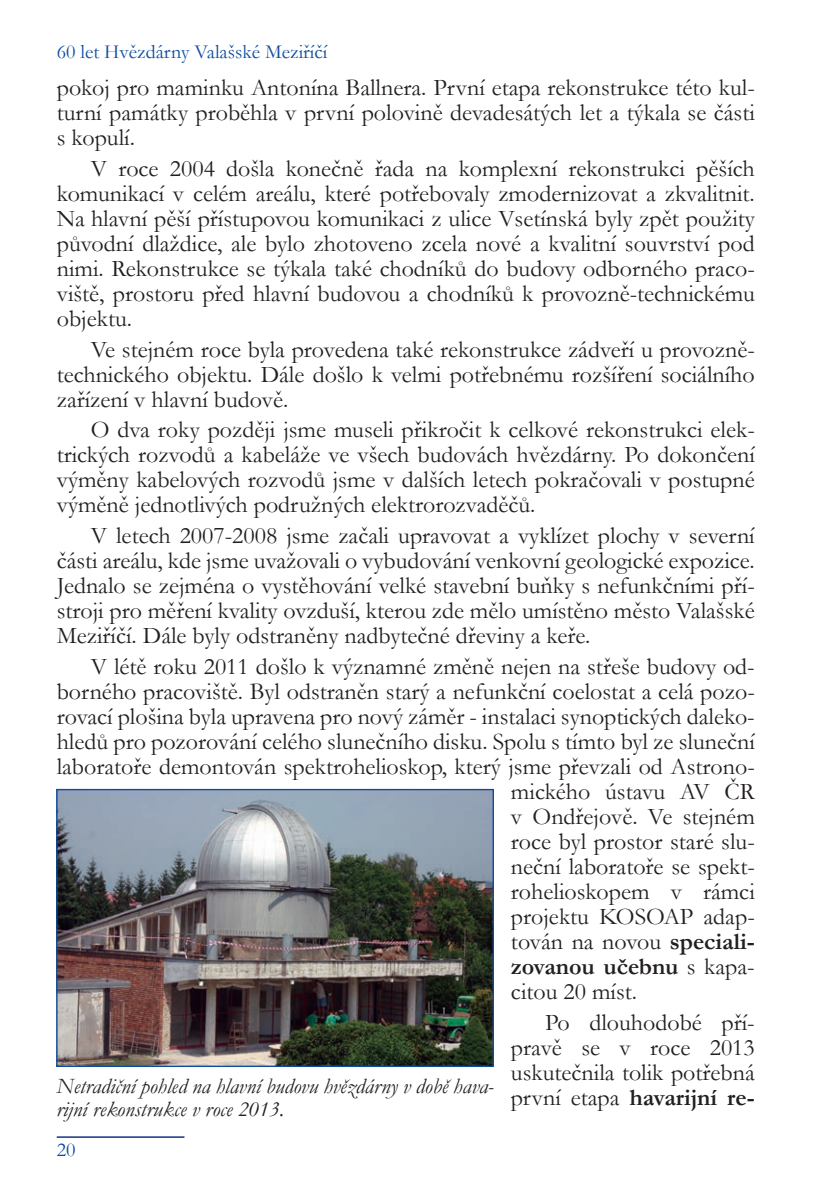
<style>
.page{position:relative;width:840px;height:1191px;background:#fff}
.page>*{position:absolute;margin:0;border:0;box-sizing:border-box;transform-origin:0 0}
.t1{font:24px/25px "Garamond";color:#231f20;text-align:justify}
.t2{font:700 24px "Garamond";color:#231f20}
.t3{font:italic 22px/23px "Garamond";color:#231f20}
.t4{font:20px "Garamond";color:#0f4ca0}
.s1{font-weight:700}
.s2{font-weight:400}
</style>
<div class="page">
<hr style="left:57px;top:1136px;width:127px;height:1px;background:#253f8e">
<img style="left:58px;top:791px;width:433px;height:274px">
<div style="left:56px;top:789px;width:437px;height:278px;border:1px solid #0f4ca0"></div>
<p class="t4" style="left:57px;top:39px;width:272px">60 let Hvězdárny Valašské Meziříčí</p>
<p class="t1" style="left:57px;top:74px;width:699px">pokoj pro maminku Antonína Ballnera. První etapa rekonstrukce této kul&shy;turní památky proběhla v první polovině devadesátých let a týkala se části s kopulí.</p>
<p class="t1" style="left:57px;top:155px;width:699px;text-indent:34px">V roce 2004 došla konečně řada na komplexní rekonstrukci pěších komunikací v celém areálu, které potřebovaly zmodernizovat a zkvalitnit.<br>Na hlavní pěší přístupovou komunikaci z ulice Vsetínská byly zpět použity původní dlaždice, ale bylo zhotoveno zcela nové a kvalitní souvrství pod nimi. Rekonstrukce se týkala také chodníků do budovy odborného praco&shy;viště, prostoru před hlavní budovou a chodníků k provozně-technickému objektu.</p>
<p class="t1" style="left:57px;top:336px;width:699px;text-indent:34px">Ve stejném roce byla provedena také rekonstrukce zádveří u provozně&shy;technického objektu. Dále došlo k velmi potřebnému rozšíření sociálního zařízení v hlavní budově.</p>
<p class="t1" style="left:57px;top:417px;width:699px;text-indent:34px">O dva roky později jsme museli přikročit k celkové rekonstrukci elek&shy;trických rozvodů a kabeláže ve všech budovách hvězdárny. Po dokončení výměny kabelových rozvodů jsme v dalších letech pokračovali v postupné výměně jednotlivých podružných elektrorozvaděčů.</p>
<p class="t1" style="left:57px;top:522px;width:699px;text-indent:34px">V letech 2007-2008 jsme začali upravovat a vyklízet plochy v severní části areálu, kde jsme uvažovali o vybudování venkovní geologické expozice.<br>Jednalo se zejména o vystěhování velké stavební buňky s nefunkčními pří&shy;stroji pro měření kvality ovzduší, kterou zde mělo umístěno město Valašské Meziříčí. Dále byly odstraněny nadbytečné dřeviny a keře.</p>
<p class="t1" style="left:91px;top:653px;width:665px">V létě roku 2011 došlo k významné změně nejen na střeše budovy od-</p>
<p class="t1" style="left:57px;top:678px;width:699px">borného pracoviště. Byl odstraněn starý a nefunkční coelostat a celá pozo-</p>
<p class="t1" style="left:57px;top:703px;width:699px">rovací plošina byla upravena pro nový záměr - instalaci synoptických daleko-</p>
<p class="t1" style="left:57px;top:728px;width:699px">hledů pro pozorování celého slunečního disku. Spolu s tímto byl ze sluneční</p>
<p class="t1" style="left:57px;top:753px;width:699px">laboratoře demontován spektrohelioskop, který jsme převzali od Astrono-</p>
<p class="t1" style="left:510px;top:778px;width:245px">mického ústavu AV ČR</p>
<p class="t1" style="left:510px;top:803px;width:245px">v Ondřejově. Ve stejném</p>
<p class="t1" style="left:510px;top:828px;width:245px">roce byl prostor staré slu-</p>
<p class="t1" style="left:510px;top:853px;width:245px">neční laboratoře se spekt-</p>
<p class="t1" style="left:510px;top:878px;width:245px">rohelioskopem v rámci</p>
<p class="t1" style="left:510px;top:903px;width:245px">projektu KOSOAP adap-</p>
<p class="t1" style="left:510px;top:928px;width:245px">tován na novou <span class="s1">speciali-</span></p>
<p class="t2" style="left:510px;top:950px;width:245px">zovanou učebnu <span class="s2">s kapa-</span></p>
<p class="t1" style="left:510px;top:978px;width:128px">citou 20 míst.</p>
<p class="t1" style="left:510px;top:1009px;width:245px;text-indent:34px">Po dlouhodobé pří&shy;pravě se v roce 2013 uskutečnila tolik potřebná první etapa <span class="s1">havarijní re-</span></p>
<p class="t3" style="left:56px;top:1074px;width:438px">Netradiční pohled na hlavní budovu hvězdárny v době hava&shy;rijní rekonstrukce v roce 2013.</p>
<p class="t4" style="left:57px;top:1136px;width:20px">20</p>
</div>
